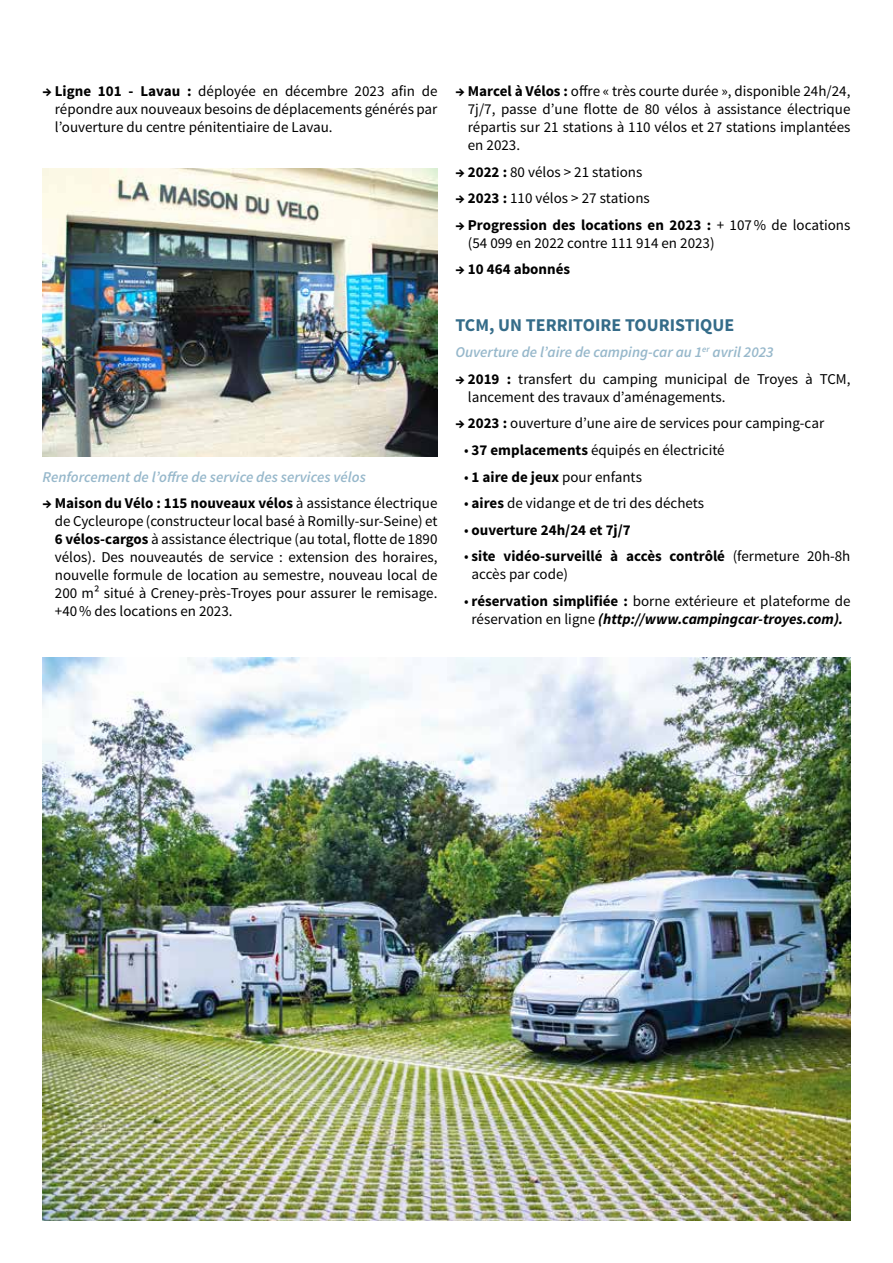
<style>
.page{position:relative;width:893px;height:1263px;background:#fff}
.page>*{position:absolute;margin:0;border:0;box-sizing:border-box;transform-origin:0 0}
.t1{font:700 18px "Source Sans Pro";color:#356c89}
.t2{font:15px/18px "Source Sans Pro";color:#000;text-align:justify}
.t3{font:700 15px/18px "Source Sans Pro";color:#000}
.t4{font:italic 600 15px "Source Sans Pro";color:#97b8cb}
.s1{font-weight:700}
.s2{font-weight:400}
.s3{font-weight:700;font-style:italic}
</style>
<div class="page">
<img style="left:43px;top:169px;width:394px;height:287px">
<img style="left:43px;top:657px;width:807px;height:563px">
<p class="t2" style="left:55px;top:83px;width:384px;text-indent:-12px"><span class="s1">→ Ligne 101 - Lavau :</span> déployée en décembre 2023 afin de répondre aux nouveaux besoins de déplacements générés par l’ouverture du centre pénitentiaire de Lavau.</p>
<p class="t4" style="left:43px;top:467px;width:325px">Renforcement de l’offre de service des services vélos</p>
<p class="t2" style="left:55px;top:495px;width:384px;text-indent:-12px"><span class="s1">→ Maison du Vélo : 115 nouveaux vélos</span> à assistance électrique de Cycleurope (constructeur local basé à Romilly-sur-Seine) et <span class="s1">6 vélos-cargos</span> à assistance électrique (au total, flotte de 1890 vélos). Des nouveautés de service : extension des horaires, nouvelle formule de location au semestre, nouveau local de 200 m² situé à Creney-près-Troyes pour assurer le remisage. +40% des locations en 2023.</p>
<p class="t2" style="left:468px;top:83px;width:384px;text-indent:-12px"><span class="s1">→ Marcel à Vélos :</span> offre « très courte durée », disponible 24h/24, 7j/7, passe d’une flotte de 80 vélos à assistance électrique répartis sur 21 stations à 110 vélos et 27 stations implantées en 2023.</p>
<p class="t2" style="left:455px;top:163px;width:188px"><span class="s1">→ 2022 :</span> 80 vélos &gt; 21 stations</p>
<p class="t2" style="left:455px;top:190px;width:196px"><span class="s1">→ 2023 :</span> 110 vélos &gt; 27 stations</p>
<p class="t2" style="left:468px;top:216px;width:384px;text-indent:-12px"><span class="s1">→ Progression des locations en 2023 :</span> + 107% de locations (54 099 en 2022 contre 111 914 en 2023)</p>
<p class="t3" style="left:455px;top:261px;width:116px">→ 10 464 abonnés</p>
<p class="t1" style="left:455px;top:313px;width:280px">TCM, UN TERRITOIRE TOURISTIQUE</p>
<p class="t4" style="left:455px;top:343px;width:320px">Ouverture de l’aire de camping-car au 1<sup>er</sup> avril 2023</p>
<p class="t2" style="left:468px;top:370px;width:384px;text-indent:-12px"><span class="s1">→ 2019 :</span> transfert du camping municipal de Troyes à TCM, lancement des travaux d’aménagements.</p>
<p class="t2" style="left:455px;top:415px;width:370px"><span class="s1">→ 2023 :</span> ouverture d’une aire de services pour camping-car</p>
<p class="t2" style="left:464px;top:441px;width:262px">• <span class="s1">37 emplacements</span> équipés en électricité</p>
<p class="t2" style="left:464px;top:468px;width:179px">• <span class="s1">1 aire de jeux</span> pour enfants</p>
<p class="t2" style="left:464px;top:494px;width:242px">• <span class="s1">aires</span> de vidange et de tri des déchets</p>
<p class="t3" style="left:464px;top:521px;width:168px"><span class="s2">•</span> ouverture 24h/24 et 7j/7</p>
<p class="t3" style="left:472px;top:548px;width:380px;text-indent:-8px"><span class="s2">•</span> site vidéo-surveillé à accès contrôlé <span class="s2">(fermeture 20h-8h accès par code)</span></p>
<p class="t2" style="left:464px;top:592px;width:388px;text-align:center">• <span class="s1">réservation simplifiée :</span> borne extérieure et plateforme de réservation en ligne <span class="s3">(http://www.campingcar-troyes.com).</span></p>
</div>
